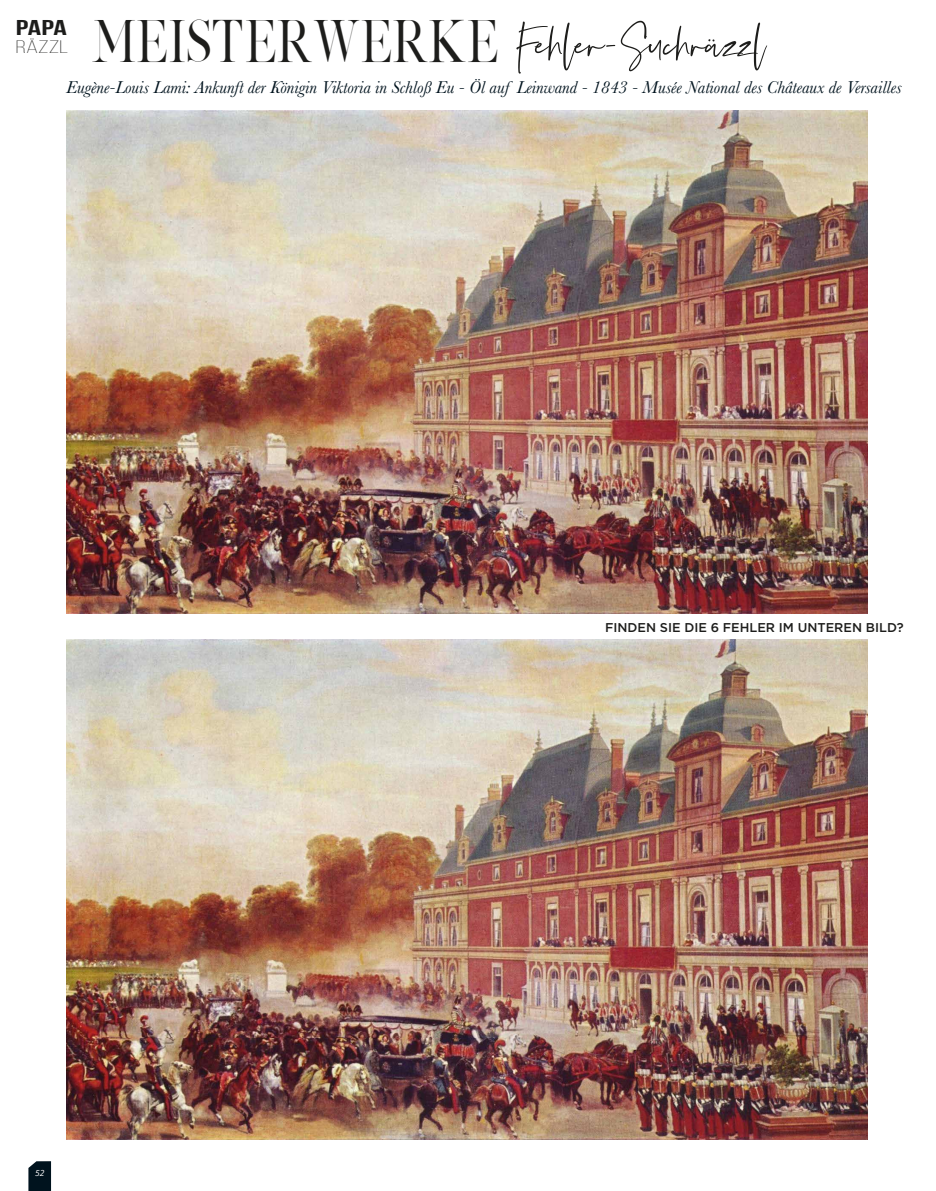
<style>
.page{position:relative;width:936px;height:1191px;background:#fff}
.page>*{position:absolute;margin:0;border:0;box-sizing:border-box;transform-origin:0 0}
.t1{font:52.5px "Silver South Script";color:#1d1d1b}
.t2{font:700 21.45px "Bebas Neue";color:#1d1d1b;scale:1.54 1}
.t3{font:300 18.15px "Bebas Neue";color:#1d1d1b;scale:1.49 1}
.t4{font:italic 17.85px "Baskerville";color:#00131e}
.t5{font:500 12.75px "Gotham";color:#1d1d1b}
.t6{font:italic 8.4px "Open Sans";color:#fff}
.s1{font-family:"Silver South Serif"}
</style>
<div class="page">
<svg style="left:28px;top:1161px;width:23px;height:30px"></svg>
<img style="left:66px;top:639px;width:801px;height:500px">
<img style="left:66px;top:111px;width:801px;height:502px">
<h1 class="t1" style="left:91px;top:14px;width:676px"><span class="s1">MEISTERWERKE</span> Fehler-Suchräzzl</h1>
<p class="t2" style="left:16px;top:16px;width:35px">PAPA</p>
<p class="t3" style="left:16px;top:37px;width:37px">RÄZZL</p>
<p class="t4" style="left:66px;top:76px;width:837px">Eugène-Louis Lami: Ankunft der Königin Viktoria in Schloß Eu - Öl auf Leinwand - 1843 - Musée National des Châteaux de Versailles</p>
<p class="t6" style="left:35px;top:1167px;width:11px">52</p>
<p class="t5" style="left:605px;top:619px;width:300px">FINDEN SIE DIE 6 FEHLER IM UNTEREN BILD?</p>
</div>
